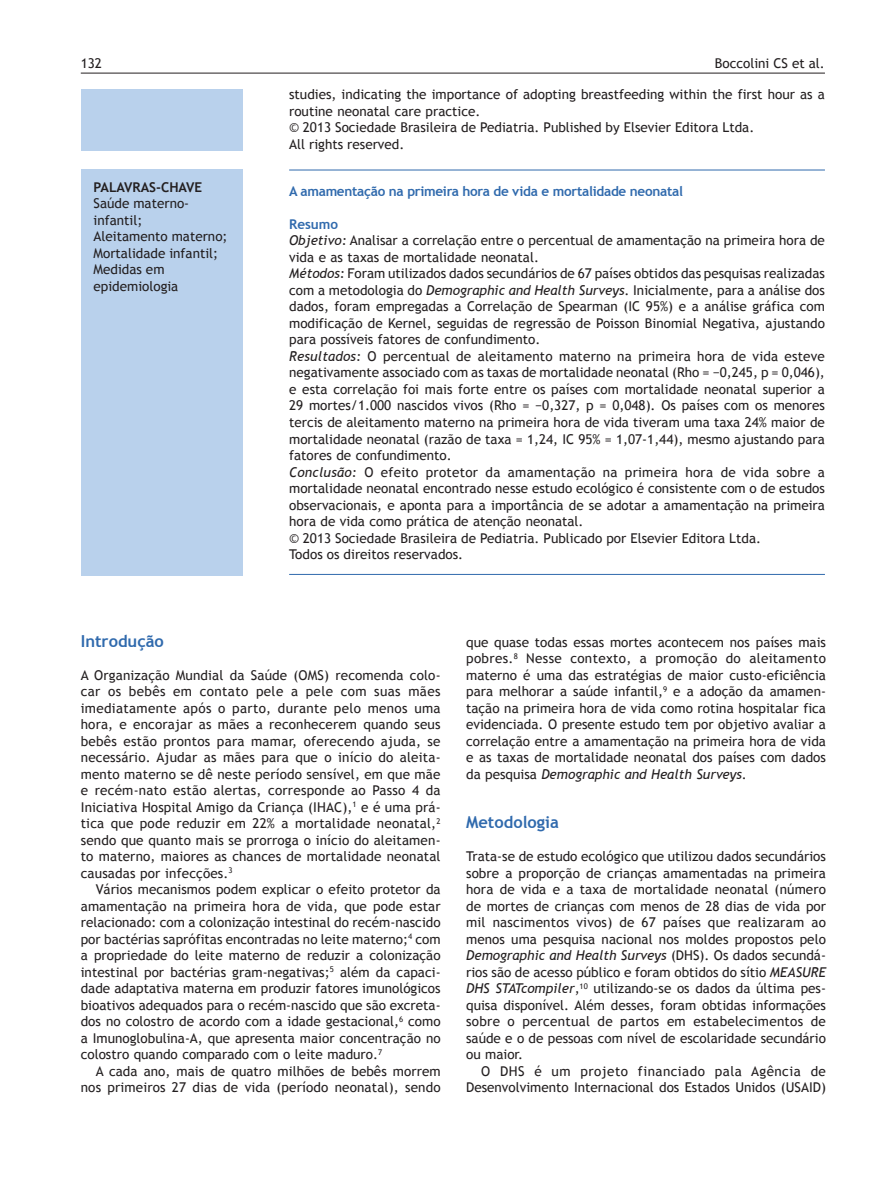
<style>
.page{position:relative;width:893px;height:1191px;background:#fff}
.page>*{position:absolute;margin:0;border:0;box-sizing:border-box;transform-origin:0 0}
._01_ladillo_01{font:700 16.5px "Trebuchet MS";color:#306aad}
._18_aceptado_copy_el{font:13.5px/16.5px "Trebuchet MS";color:#231f20;text-align:justify}
._15_txt_palabras_cla{font:13.5px/16.5px "Trebuchet MS";color:#231f20}
._17b_tit_ingles{font:700 13.5px "Trebuchet MS";letter-spacing:-.02em;color:#306aad}
._30_cab_izqda{font:13.5px "Trebuchet MS";color:#231f20}
._14_tit_palabras_cla{font:700 13.5px "Trebuchet MS";color:#231f20}
._16_tit_resumen_abst{font:700 13.5px "Trebuchet MS";color:#306aad}
.s1{font-style:italic}
</style>
<div class="page">
<hr style="left:81px;top:73px;width:744px;height:1px;background:#231f20">
<div style="left:81px;top:169px;width:161px;height:406px;background:#b9d1ec"></div>
<hr style="left:289px;top:170px;width:536px;height:1px;background:#306aad">
<hr style="left:289px;top:574px;width:536px;height:1px;background:#306aad">
<div style="left:81px;top:89px;width:161px;height:62px;background:#b9d1ec"></div>
<p class="_30_cab_izqda" style="left:81px;top:56px;width:23px">132</p>
<p class="_30_cab_izqda" style="left:715px;top:56px;width:112px">Boccolini CS et al.</p>
<p class="_14_tit_palabras_cla" style="left:94px;top:178px;width:110px">PALAVRAS-CHAVE</p>
<p class="_15_txt_palabras_cla" style="left:94px;top:195px;width:97px">Saúde materno&shy;infantil;</p>
<p class="_15_txt_palabras_cla" style="left:94px;top:228px;width:136px">Aleitamento materno;</p>
<p class="_15_txt_palabras_cla" style="left:94px;top:245px;width:126px">Mortalidade infantil;</p>
<p class="_15_txt_palabras_cla" style="left:94px;top:261px;width:86px">Medidas em epidemiologia</p>
<p class="_18_aceptado_copy_el" style="left:289px;top:86px;width:537px">studies, indicating the importance of adopting breastfeeding within the first hour as a routine neonatal care practice.</p>
<p class="_18_aceptado_copy_el" style="left:289px;top:119px;width:467px">© 2013 Sociedade Brasileira de Pediatria. Published by Elsevier Editora Ltda.<br>All rights reserved.</p>
<p class="_17b_tit_ingles" style="left:289px;top:183px;width:395px">A amamentação na primeira hora de vida e mortalidade neonatal</p>
<p class="_16_tit_resumen_abst" style="left:289px;top:216px;width:51px">Resumo</p>
<p class="_18_aceptado_copy_el" style="left:289px;top:232px;width:537px"><span class="s1">Objetivo:</span> Analisar a correlação entre o percentual de amamentação na primeira hora de vida e as taxas de mortalidade neonatal.</p>
<p class="_18_aceptado_copy_el" style="left:289px;top:265px;width:537px"><span class="s1">Métodos:</span> Foram utilizados dados secundários de 67 países obtidos das pesquisas realizadas com a metodologia do <span class="s1">Demographic and Health Surveys</span>. Inicialmente, para a análise dos dados, foram empregadas a Correlação de Spearman (IC 95%) e a análise gráfica com modificação de Kernel, seguidas de regressão de Poisson Binomial Negativa, ajustando para possíveis fatores de confundimento.</p>
<p class="_18_aceptado_copy_el" style="left:289px;top:348px;width:537px"><span class="s1">Resultados:</span> O percentual de aleitamento materno na primeira hora de vida esteve negativamente associado com as taxas de mortalidade neonatal (Rho = −0,245, p = 0,046), e esta correlação foi mais forte entre os países com mortalidade neonatal superior a 29 mortes/1.000 nascidos vivos (Rho = −0,327, p = 0,048). Os países com os menores tercis de aleitamento materno na primeira hora de vida tiveram uma taxa 24% maior de mortalidade neonatal (razão de taxa = 1,24, IC 95% = 1,07-1,44), mesmo ajustando para fatores de confundimento.</p>
<p class="_18_aceptado_copy_el" style="left:289px;top:463px;width:537px"><span class="s1">Conclusão:</span> O efeito protetor da amamentação na primeira hora de vida sobre a mortalidade neonatal encontrado nesse estudo ecológico é consistente com o de estudos observacionais, e aponta para a importância de se adotar a amamentação na primeira hora de vida como prática de atenção neonatal.</p>
<p class="_18_aceptado_copy_el" style="left:289px;top:529px;width:473px">© 2013 Sociedade Brasileira de Pediatria. Publicado por Elsevier Editora Ltda.<br>Todos os direitos reservados.</p>
<p class="_01_ladillo_01" style="left:81px;top:630px;width:85px">Introdução</p>
<p class="_18_aceptado_copy_el" style="left:81px;top:667px;width:361px">A Organização Mundial da Saúde (OMS) recomenda colo&shy;car os bebês em contato pele a pele com suas mães imediatamente após o parto, durante pelo menos uma hora, e encorajar as mães a reconhecerem quando seus bebês estão prontos para mamar, oferecendo ajuda, se necessário. Ajudar as mães para que o início do aleita&shy;mento materno se dê neste período sensível, em que mãe e recém-nato estão alertas, corresponde ao Passo 4 da Iniciativa Hospital Amigo da Criança (IHAC),<sup>1</sup> e é uma prá&shy;tica que pode reduzir em 22% a mortalidade neonatal,<sup>2 </sup>sendo que quanto mais se prorroga o início do aleitamen&shy;to materno, maiores as chances de mortalidade neonatal causadas por infecções.<sup>3</sup></p>
<p class="_18_aceptado_copy_el" style="left:81px;top:881px;width:361px;text-indent:15px">Vários mecanismos podem explicar o efeito protetor da amamentação na primeira hora de vida, que pode estar relacionado: com a colonização intestinal do recém-nascido por bactérias saprófitas encontradas no leite materno;<sup>4</sup> com a propriedade do leite materno de reduzir a colonização intestinal por bactérias gram-negativas;<sup>5</sup> além da capaci&shy;dade adaptativa materna em produzir fatores imunológicos bioativos adequados para o recém-nascido que são excreta&shy;dos no colostro de acordo com a idade gestacional,<sup>6</sup> como a Imunoglobulina-A, que apresenta maior concentração no colostro quando comparado com o leite maduro.<sup>7</sup></p>
<p class="_18_aceptado_copy_el" style="left:81px;top:1063px;width:361px;text-align:right">A cada ano, mais de quatro milhões de bebês morrem nos primeiros 27 dias de vida (período neonatal), sendo</p>
<p class="_18_aceptado_copy_el" style="left:466px;top:634px;width:361px">que quase todas essas mortes acontecem nos países mais pobres.<sup>8</sup> Nesse contexto, a promoção do aleitamento materno é uma das estratégias de maior custo-eficiência para melhorar a saúde infantil,<sup>9</sup> e a adoção da amamen&shy;tação na primeira hora de vida como rotina hospitalar fica evidenciada. O presente estudo tem por objetivo avaliar a correlação entre a amamentação na primeira hora de vida e as taxas de mortalidade neonatal dos países com dados da pesquisa <span class="s1">Demographic and Health Surveys</span>.</p>
<p class="_01_ladillo_01" style="left:466px;top:812px;width:94px">Metodologia</p>
<p class="_18_aceptado_copy_el" style="left:466px;top:848px;width:361px">Trata-se de estudo ecológico que utilizou dados secundários sobre a proporção de crianças amamentadas na primeira hora de vida e a taxa de mortalidade neonatal (número de mortes de crianças com menos de 28 dias de vida por mil nascimentos vivos) de 67 países que realizaram ao menos uma pesquisa nacional nos moldes propostos pelo <span class="s1">Demographic and Health Surveys</span> (DHS). Os dados secundá&shy;rios são de acesso público e foram obtidos do sítio <span class="s1">MEASURE DHS STATcompiler</span>,<sup>10</sup> utilizando-se os dados da última pes&shy;quisa disponível. Além desses, foram obtidas informações sobre o percentual de partos em estabelecimentos de saúde e o de pessoas com nível de escolaridade secundário ou maior.</p>
<p class="_18_aceptado_copy_el" style="left:466px;top:1063px;width:361px;text-align:right">O DHS é um projeto financiado pala Agência de<br>Desenvolvimento Internacional dos Estados Unidos (USAID)</p>
</div>
